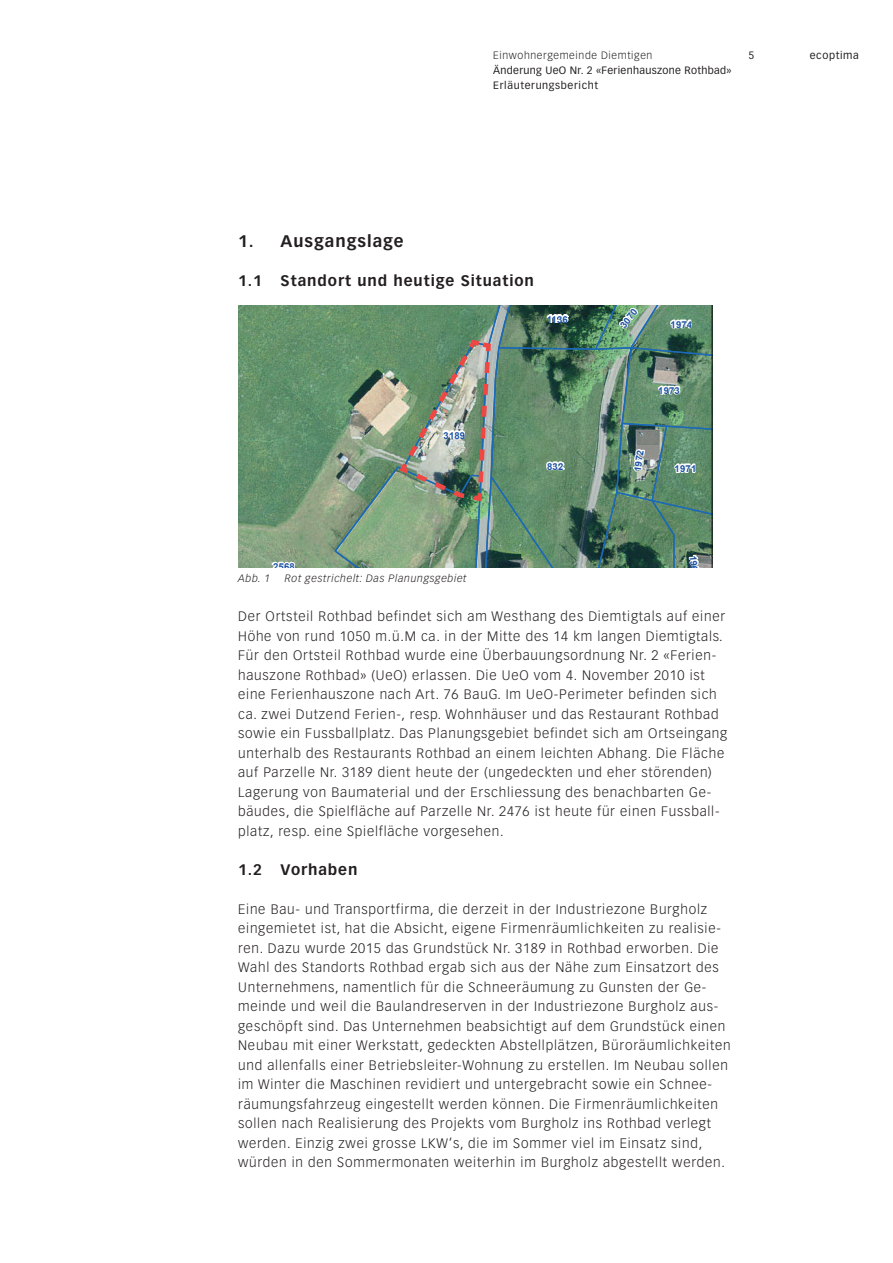
<style>
.page{position:relative;width:893px;height:1263px;background:#fff}
.page>*{position:absolute;margin:0;border:0;box-sizing:border-box;transform-origin:0 0}
.t1{font:700 16.5px "Vectora LH";letter-spacing:.06em;color:#231f20}
.t2{font:700 15px "Vectora LH";letter-spacing:.06em;color:#231f20}
.t3{font:300 13.5px/19.5px "Vectora LH";letter-spacing:.06em;color:#231f20}
.t4{font:10.5px/15px "Vectora LH";letter-spacing:.03em;color:#231f20}
.t5{font:italic 300 10.5px "Vectora LH";letter-spacing:.06em;color:#231f20}
.t6{font:300 10.5px "Vectora LH";letter-spacing:.06em;color:#231f20}
.t7{font:10.5px "Vectora LH";letter-spacing:.06em;color:#231f20}
.t8{font:700 9.6px "Arial";letter-spacing:.015em;color:#1c53a4}
</style>
<div class="page">
<svg style="left:238px;top:306px;width:95px;height:261px;background:#6d9672"></svg>
<img style="left:333px;top:306px;width:380px;height:262px">
<p class="t6" style="left:493px;top:51px;width:161px">Einwohnergemeinde Diemtigen</p>
<p class="t4" style="left:493px;top:63px;width:240px">Änderung UeO Nr. 2 «Ferienhauszone Rothbad»<br>Erläuterungsbericht</p>
<p class="t4" style="left:748px;top:48px;width:7px">5</p>
<p class="t7" style="left:810px;top:51px;width:50px">ecoptima</p>
<p class="t1" style="left:238px;top:234px;width:167px">1. Ausgangslage</p>
<p class="t2" style="left:238px;top:274px;width:297px">1.1 Standort und heutige Situation</p>
<p class="t8" style="left:547px;top:314px;width:22px">1136</p>
<p class="t8" style="left:273px;top:561px;width:23px">2568</p>
<p class="t8" style="left:444px;top:430px;width:23px">3189</p>
<p class="t8" style="left:547px;top:461px;width:18px">832</p>
<p class="t8" style="left:618px;top:323px;width:23px;rotate:-52deg">3070</p>
<p class="t8" style="left:670px;top:319px;width:23px">1974</p>
<p class="t8" style="left:658px;top:385px;width:23px">1973</p>
<p class="t8" style="left:632px;top:471px;width:23px;rotate:-82deg">1972</p>
<p class="t8" style="left:675px;top:463px;width:23px">1971</p>
<p class="t5" style="left:238px;top:574px;width:33px">Abb. 1</p>
<p class="t5" style="left:285px;top:574px;width:183px">Rot gestrichelt: Das Planungsgebiet</p>
<p class="t3" style="left:238px;top:607px;width:490px">Der Ortsteil Rothbad befindet sich am Westhang des Diemtigtals auf einer Höhe von rund 1050 m.ü.M ca. in der Mitte des 14 km langen Diemtigtals.<br>Für den Ortsteil Rothbad wurde eine Überbauungsordnung Nr. 2 «Ferien&shy;hauszone Rothbad» (UeO) erlassen. Die UeO vom 4. November 2010 ist eine Ferienhauszone nach Art. 76 BauG. Im UeO-Perimeter befinden sich ca. zwei Dutzend Ferien-, resp. Wohnhäuser und das Restaurant Rothbad sowie ein Fussballplatz. Das Planungsgebiet befindet sich am Ortseingang unterhalb des Restaurants Rothbad an einem leichten Abhang. Die Fläche auf Parzelle Nr. 3189 dient heute der (ungedeckten und eher störenden)<br>Lagerung von Baumaterial und der Erschliessung des benachbarten Ge&shy;bäudes, die Spielfläche auf Parzelle Nr. 2476 ist heute für einen Fussball&shy;platz, resp. eine Spielfläche vorgesehen.</p>
<p class="t2" style="left:238px;top:863px;width:121px">1.2 Vorhaben</p>
<p class="t3" style="left:238px;top:900px;width:494px">Eine Bau- und Transportfirma, die derzeit in der Industriezone Burgholz eingemietet ist, hat die Absicht, eigene Firmenräumlichkeiten zu realisie&shy;ren. Dazu wurde 2015 das Grundstück Nr. 3189 in Rothbad erworben. Die Wahl des Standorts Rothbad ergab sich aus der Nähe zum Einsatzort des Unternehmens, namentlich für die Schneeräumung zu Gunsten der Ge&shy;meinde und weil die Baulandreserven in der Industriezone Burgholz aus&shy;geschöpft sind. Das Unternehmen beabsichtigt auf dem Grundstück einen Neubau mit einer Werkstatt, gedeckten Abstellplätzen, Büroräumlichkeiten und allenfalls einer Betriebsleiter-Wohnung zu erstellen. Im Neubau sollen im Winter die Maschinen revidiert und untergebracht sowie ein Schnee&shy;räumungsfahrzeug eingestellt werden können. Die Firmenräumlichkeiten sollen nach Realisierung des Projekts vom Burgholz ins Rothbad verlegt werden. Einzig zwei grosse LKW‘s, die im Sommer viel im Einsatz sind, würden in den Sommermonaten weiterhin im Burgholz abgestellt werden.</p>
</div>
